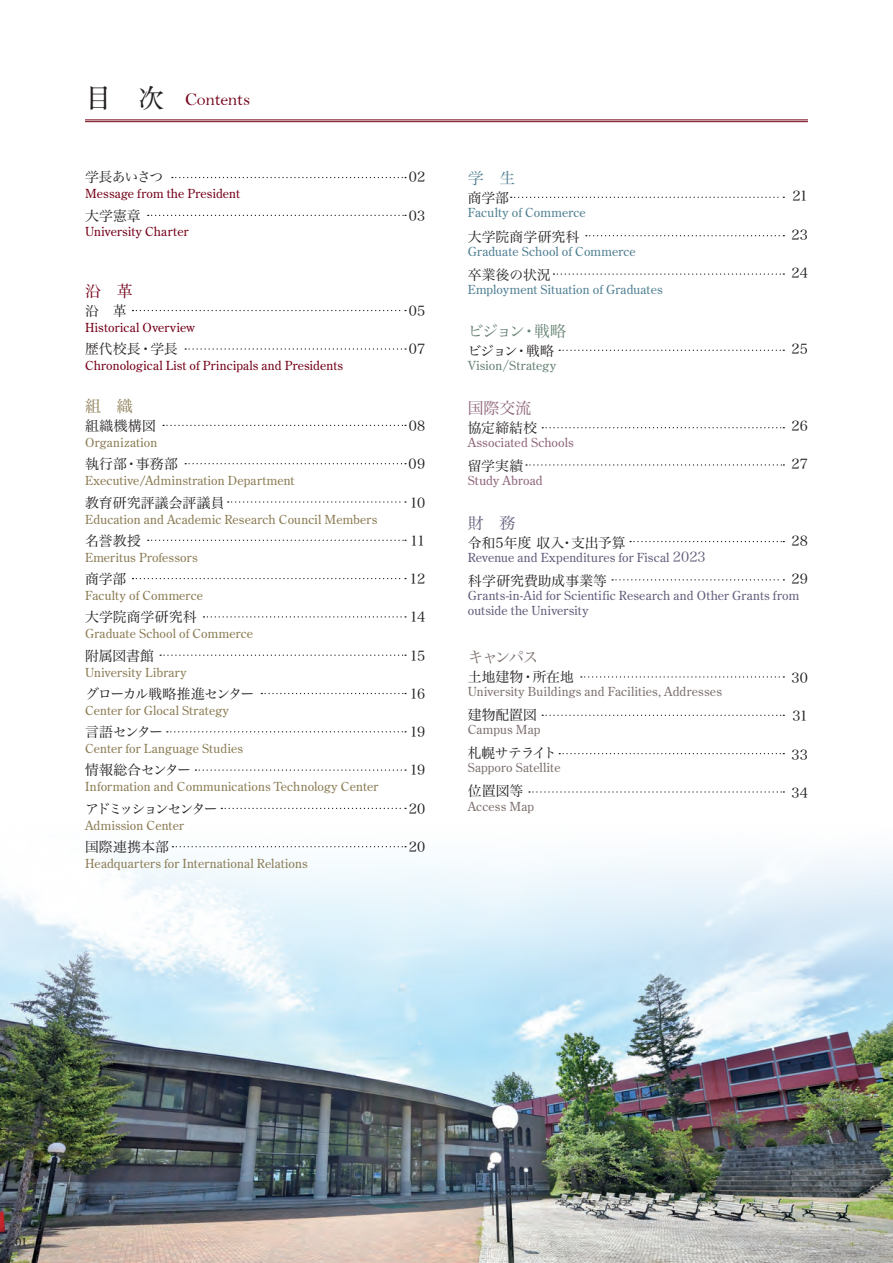
<style>
.page{position:relative;width:893px;height:1263px;background:#fff}
.page>*{position:absolute;margin:0;border:0;box-sizing:border-box;transform-origin:0 0}
.t1{font:18px "Bell";letter-spacing:-.015em;color:#750219}
.t2{font:15.9px "Hira Min Pro W3";letter-spacing:-.105em;color:#668273}
.t3{font:15.9px "Hira Min Pro W3";letter-spacing:-.12em;color:#7d726f}
.t4{font:15.9px "Hira Min Pro W3";color:#8f657b}
.t5{font:15.9px "Hira Min Pro W3";color:#750219}
.t6{font:15.9px "Hira Min Pro W3";color:#8b7c54}
.t7{font:15.9px "Hira Min Pro W3";color:#518093}
.t8{font:15.9px "Hira Min Pro W3";color:#625e7c}
.t9{font:13.8px "Hira Min Pro W3";color:#231f20}
.t10{font:13.8px "Hira Min Pro W3";letter-spacing:-.075em;color:#231f20}
.t11{font:13.8px "Hira Min Pro W3";letter-spacing:-.13em;color:#231f20}
.t12{font:13.8px "Hira Min Pro W3";letter-spacing:-.025em;color:#231f20}
.t13{font:13.8px "Hira Min Pro W3";letter-spacing:-.06em;color:#231f20}
.t14{font:700 12.45px "Futo Min A101";letter-spacing:.015em;color:#8b7c54}
.t15{font:700 12.45px/14.9px "Futo Min A101";letter-spacing:.015em;color:#625e7c}
.t16{font:700 12.45px "Futo Min A101";letter-spacing:.015em;color:#750219}
.t17{font:700 12.45px "Futo Min A101";letter-spacing:.015em;color:#7d726f}
.t18{font:700 12.45px "Futo Min A101";letter-spacing:.01em;color:#518093}
.t19{font:700 12.45px "Futo Min A101";letter-spacing:.015em;color:#8f657b}
.t20{font:700 12.45px "Futo Min A101";letter-spacing:.02em;color:#668273}
.t21{font:10.65px "Hira Min Std W4";color:#231f20}
.s1{font-family:"A1 Mincho Std";font-weight:700;font-size:26.55px;color:#231f20}
.s2{font-family:"Hira Min Pro W3";font-weight:400;font-size:13.8px}
</style>
<div class="page">
<img style="left:0;top:808px;width:893px;height:455px">
<hr style="left:85px;top:120px;width:723px;height:1px;background:#750219">
<hr style="left:85px;top:121px;width:723px;height:1px;background:#750219">
<svg style="left:586px;top:235px;width:198px;height:1px"></svg>
<svg style="left:559px;top:350px;width:225px;height:1px"></svg>
<svg style="left:553px;top:273px;width:231px;height:2px"></svg>
<svg style="left:542px;top:427px;width:242px;height:1px"></svg>
<svg style="left:630px;top:541px;width:154px;height:1px"></svg>
<svg style="left:526px;top:464px;width:258px;height:2px"></svg>
<svg style="left:612px;top:579px;width:172px;height:1px"></svg>
<svg style="left:511px;top:197px;width:273px;height:1px"></svg>
<svg style="left:172px;top:177px;width:234px;height:1px"></svg>
<svg style="left:228px;top:501px;width:178px;height:2px"></svg>
<svg style="left:185px;top:463px;width:221px;height:1px"></svg>
<svg style="left:203px;top:616px;width:203px;height:1px"></svg>
<svg style="left:132px;top:578px;width:274px;height:1px"></svg>
<svg style="left:261px;top:693px;width:145px;height:1px"></svg>
<svg style="left:195px;top:769px;width:211px;height:2px"></svg>
<svg style="left:172px;top:846px;width:234px;height:1px"></svg>
<svg style="left:148px;top:215px;width:258px;height:1px"></svg>
<svg style="left:148px;top:540px;width:258px;height:1px"></svg>
<svg style="left:160px;top:654px;width:246px;height:2px"></svg>
<svg style="left:167px;top:731px;width:239px;height:1px"></svg>
<svg style="left:221px;top:808px;width:185px;height:1px"></svg>
<svg style="left:132px;top:310px;width:274px;height:1px"></svg>
<svg style="left:185px;top:348px;width:221px;height:2px"></svg>
<svg style="left:163px;top:425px;width:243px;height:1px"></svg>
<svg style="left:542px;top:715px;width:242px;height:1px"></svg>
<svg style="left:581px;top:676px;width:203px;height:2px"></svg>
<svg style="left:559px;top:753px;width:225px;height:1px"></svg>
<svg style="left:529px;top:791px;width:255px;height:2px"></svg>
<h1 class="t1" style="left:85px;top:88px;width:167px"><span class="s1">目　次</span> Contents</h1>
<p class="t9" style="left:85px;top:165px;width:80px">学長あいさつ</p>
<p class="t9" style="left:85px;top:204px;width:57px">大学憲章</p>
<p class="t16" style="left:85px;top:186px;width:156px">Message from the President</p>
<p class="t16" style="left:85px;top:224px;width:105px">University Charter</p>
<p class="t9" style="left:409px;top:165px;width:18px">02</p>
<p class="t9" style="left:409px;top:204px;width:18px">03</p>
<p class="t5" style="left:85px;top:278px;width:49px">沿　革</p>
<p class="t9" style="left:85px;top:299px;width:43px">沿　革</p>
<p class="t9" style="left:85px;top:337px;width:95px">歴代校長・学長</p>
<p class="t9" style="left:409px;top:299px;width:18px">05</p>
<p class="t9" style="left:409px;top:337px;width:18px">07</p>
<p class="t16" style="left:85px;top:320px;width:112px">Historical Overview</p>
<p class="t16" style="left:85px;top:358px;width:329px">Chronological List of Principals and Presidents<span class="s2">　　　　　</span></p>
<p class="t6" style="left:85px;top:392px;width:49px">組　織</p>
<p class="t9" style="left:85px;top:414px;width:72px">組織機構図</p>
<p class="t9" style="left:85px;top:452px;width:94px">執行部・事務部</p>
<p class="t9" style="left:85px;top:491px;width:141px">教育研究評議会評議員</p>
<p class="t9" style="left:85px;top:529px;width:57px">名誉教授</p>
<p class="t9" style="left:85px;top:567px;width:43px">商学部</p>
<p class="t9" style="left:85px;top:605px;width:113px">大学院商学研究科</p>
<p class="t9" style="left:85px;top:644px;width:70px">附属図書館</p>
<p class="t10" style="left:85px;top:682px;width:171px">グローカル戦略推進センター</p>
<p class="t9" style="left:85px;top:720px;width:79px">言語センター</p>
<p class="t12" style="left:85px;top:758px;width:107px">情報総合センター</p>
<p class="t11" style="left:85px;top:797px;width:134px">アドミッションセンター</p>
<p class="t9" style="left:85px;top:835px;width:85px">国際連携本部</p>
<p class="t14" style="left:85px;top:434px;width:74px">Organization</p>
<p class="t14" style="left:85px;top:473px;width:211px">Executive/Adminstration Department</p>
<p class="t14" style="left:85px;top:511px;width:294px">Education and Academic Research Council Members</p>
<p class="t14" style="left:85px;top:549px;width:114px">Emeritus Professors</p>
<p class="t14" style="left:85px;top:587px;width:120px">Faculty of Commerce</p>
<p class="t14" style="left:85px;top:626px;width:170px">Graduate School of Commerce</p>
<p class="t14" style="left:85px;top:664px;width:103px">University Library</p>
<p class="t14" style="left:85px;top:702px;width:146px">Center for Glocal Strategy</p>
<p class="t14" style="left:85px;top:741px;width:159px">Center for Language Studies</p>
<p class="t14" style="left:85px;top:779px;width:295px">Information and Communications Technology Center</p>
<p class="t14" style="left:85px;top:817px;width:100px">Admission Center</p>
<p class="t14" style="left:85px;top:855px;width:224px">Headquarters for International Relations</p>
<p class="t9" style="left:409px;top:414px;width:18px">08</p>
<p class="t9" style="left:409px;top:452px;width:18px">09</p>
<p class="t9" style="left:410px;top:491px;width:17px">10</p>
<p class="t9" style="left:410px;top:529px;width:17px">11</p>
<p class="t9" style="left:409px;top:567px;width:17px">12</p>
<p class="t9" style="left:410px;top:605px;width:17px">14</p>
<p class="t9" style="left:410px;top:644px;width:17px">15</p>
<p class="t9" style="left:410px;top:682px;width:17px">16</p>
<p class="t9" style="left:410px;top:720px;width:17px">19</p>
<p class="t9" style="left:410px;top:758px;width:17px">19</p>
<p class="t9" style="left:409px;top:797px;width:18px">20</p>
<p class="t9" style="left:409px;top:835px;width:18px">20</p>
<p class="t7" style="left:468px;top:165px;width:49px">学　生</p>
<p class="t9" style="left:468px;top:186px;width:43px">商学部</p>
<p class="t9" style="left:468px;top:225px;width:113px">大学院商学研究科</p>
<p class="t9" style="left:468px;top:263px;width:84px">卒業後の状況</p>
<p class="t18" style="left:468px;top:205px;width:120px">Faculty of Commerce</p>
<p class="t18" style="left:468px;top:243px;width:170px">Graduate School of Commerce</p>
<p class="t18" style="left:468px;top:281px;width:196px">Employment Situation of Graduates</p>
<p class="t2" style="left:468px;top:318px;width:100px">ビジョン・戦略</p>
<p class="t9" style="left:468px;top:339px;width:88px">ビジョン・戦略</p>
<p class="t20" style="left:468px;top:358px;width:90px">Vision<span class="s2">/</span>Strategy</p>
<p class="t4" style="left:468px;top:394px;width:65px">国際交流</p>
<p class="t9" style="left:468px;top:416px;width:71px">協定締結校</p>
<p class="t9" style="left:468px;top:454px;width:57px">留学実績</p>
<p class="t19" style="left:468px;top:434px;width:107px">Associated Schools</p>
<p class="t19" style="left:468px;top:473px;width:76px">Study Abroad</p>
<p class="t9" style="left:792px;top:184px;width:17px">21</p>
<p class="t9" style="left:791px;top:223px;width:18px">23</p>
<p class="t9" style="left:791px;top:261px;width:18px">24</p>
<p class="t9" style="left:791px;top:337px;width:18px">25</p>
<p class="t9" style="left:791px;top:414px;width:18px">26</p>
<p class="t9" style="left:792px;top:452px;width:18px">27</p>
<p class="t8" style="left:468px;top:509px;width:49px">財　務</p>
<p class="t9" style="left:468px;top:531px;width:159px">令和5年度収入・支出予算</p>
<p class="t9" style="left:468px;top:569px;width:141px">科学研究費助成事業等</p>
<p class="t9" style="left:791px;top:529px;width:18px">28</p>
<p class="t9" style="left:791px;top:567px;width:18px">29</p>
<p class="t15" style="left:468px;top:550px;width:240px">Revenue and Expenditures for Fiscal <span class="s2">2023</span></p>
<p class="t15" style="left:468px;top:588px;width:333px">Grants-in-Aid for Scientific Research and Other Grants from outside the University</p>
<p class="t3" style="left:468px;top:643px;width:73px">キャンパス</p>
<p class="t9" style="left:468px;top:665px;width:108px">土地建物・所在地</p>
<p class="t9" style="left:468px;top:703px;width:71px">建物配置図</p>
<p class="t13" style="left:468px;top:741px;width:91px">札幌サテライト</p>
<p class="t9" style="left:468px;top:779px;width:57px">位置図等</p>
<p class="t17" style="left:468px;top:683px;width:256px">University Buildings and Facilities, Addresses</p>
<p class="t17" style="left:468px;top:721px;width:74px">Campus Map</p>
<p class="t17" style="left:468px;top:760px;width:94px">Sapporo Satellite</p>
<p class="t17" style="left:468px;top:798px;width:68px">Access Map</p>
<p class="t9" style="left:791px;top:666px;width:18px">30</p>
<p class="t9" style="left:793px;top:704px;width:17px">31</p>
<p class="t9" style="left:792px;top:742px;width:18px">33</p>
<p class="t9" style="left:791px;top:781px;width:18px">34</p>
<p class="t21" style="left:15px;top:1235px;width:14px">01</p>
</div>
